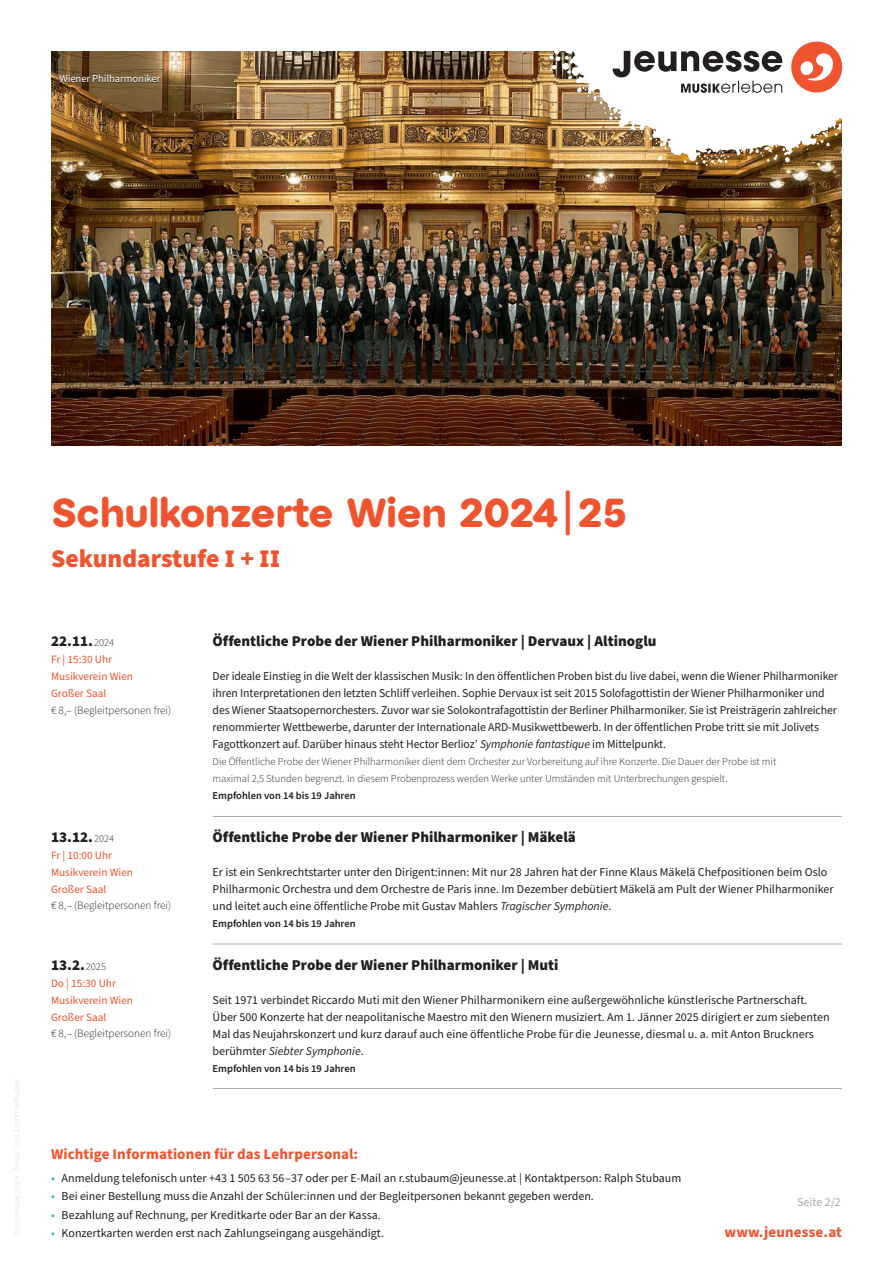
<style>
.page{position:relative;width:893px;height:1263px;background:#fff}
.page>*{position:absolute;margin:0;border:0;box-sizing:border-box;transform-origin:0 0}
.t1{font:100 40.5px "Atyp Kido";letter-spacing:-.005em;color:#f0542f}
.t2{font:900 25.5px "Source Sans Pro";color:#f0542f}
.t3{font:900 15px "Source Sans Pro";color:#231f20}
.t4{font:700 15px "Source Sans Pro";letter-spacing:.01em;color:#f0542f}
.t5{font:12px/17px "Source Sans Pro";color:#231f20}
.t6{font:12px "Source Sans Pro";color:#a8a9ad}
.t7{font:11.25px/17px "Source Sans Pro";color:#f0542f}
.t8{font:300 11.25px "Source Sans Pro";color:#231f20}
.t9{font:300 10.65px/17px "Source Sans Pro";color:#231f20}
.t10{font:600 10.5px "Source Sans Pro";color:#231f20}
.t11{font:10.5px "Source Sans Pro";color:#fff}
.s1{font-weight:300;font-size:10.5px}
.s2{font-style:italic}
.s3{color:#2db6b5}
</style>
<div class="page">
<img style="left:51px;top:51px;width:791px;height:395px">
<hr style="left:213px;top:944px;width:629px;height:1px;background:#a8a9ad">
<hr style="left:213px;top:1088px;width:629px;height:1px;background:#a8a9ad">
<hr style="left:213px;top:816px;width:629px;height:1px;background:#a8a9ad">
<svg style="left:544px;top:51px;width:298px;height:110px"></svg>
<svg style="left:658px;top:156px;width:5px;height:4px"></svg>
<svg style="left:643px;top:129px;width:24px;height:20px"></svg>
<svg style="left:801px;top:145px;width:7px;height:5px"></svg>
<svg style="left:743px;top:150px;width:5px;height:3px"></svg>
<svg style="left:817px;top:124px;width:25px;height:22px"></svg>
<svg style="left:696px;top:150px;width:36px;height:16px"></svg>
<svg style="left:754px;top:146px;width:36px;height:16px"></svg>
<svg style="left:549px;top:50px;width:233px;height:70px"></svg>
<svg style="left:790px;top:41px;width:53px;height:53px"></svg>
<svg style="left:60px;top:75px;width:101px;height:8px"></svg>
<p class="t11" style="left:60px;top:72px;width:102px">Wiener Philharmoniker</p>
<h1 class="t1" style="left:51px;top:482px;width:577px">Schulkonzerte Wien 2024|25</h1>
<h2 class="t2" style="left:51px;top:541px;width:231px">Sekundarstufe I + II</h2>
<p class="t3" style="left:51px;top:631px;width:65px">22.11.<span class="s1">2024</span></p>
<p class="t7" style="left:51px;top:651px;width:84px">Fr | 15:30 Uhr<br>Musikverein Wien<br>Großer Saal</p>
<p class="t8" style="left:51px;top:703px;width:122px">€ 8,– (Begleitpersonen frei)</p>
<p class="t3" style="left:51px;top:826px;width:65px">13.12.<span class="s1">2024</span></p>
<p class="t7" style="left:51px;top:847px;width:84px">Fr | 10:00 Uhr<br>Musikverein Wien<br>Großer Saal</p>
<p class="t8" style="left:51px;top:898px;width:122px">€ 8,– (Begleitpersonen frei)</p>
<p class="t3" style="left:51px;top:954px;width:56px">13.2.<span class="s1">2025</span></p>
<p class="t7" style="left:51px;top:975px;width:84px">Do | 15:30 Uhr<br>Musikverein Wien<br>Großer Saal</p>
<p class="t8" style="left:51px;top:1026px;width:122px">€ 8,– (Begleitpersonen frei)</p>
<p class="t3" style="left:213px;top:631px;width:445px">Öffentliche Probe der Wiener Philharmoniker | Dervaux | Altinoglu</p>
<p class="t5" style="left:213px;top:668px;width:627px">Der ideale Einstieg in die Welt der klassischen Musik: In den öffentlichen Proben bist du live dabei, wenn die Wiener Philharmoniker ihren Interpretationen den letzten Schliff verleihen. Sophie Dervaux ist seit 2015 Solofagottistin der Wiener Philharmoniker und des Wiener Staatsopernorchesters. Zuvor war sie Solokontrafagottistin der Berliner Philharmoniker. Sie ist Preisträgerin zahlreicher renommierter Wettbewerbe, darunter der Internationale ARD-Musikwettbewerb. In der öffentlichen Probe tritt sie mit Jolivets Fagottkonzert auf. Darüber hinaus steht Hector Berlioz’ <span class="s2">Symphonie fantastique</span> im Mittelpunkt.</p>
<p class="t9" style="left:213px;top:754px;width:565px">Die Öffentliche Probe der Wiener Philharmoniker dient dem Orchester zur Vorbereitung auf ihre Konzerte. Die Dauer der Probe ist mit maximal 2,5 Stunden begrenzt. In diesem Probenprozess werden Werke unter Umständen mit Unterbrechungen gespielt.</p>
<p class="t10" style="left:213px;top:789px;width:145px">Empfohlen von 14 bis 19 Jahren</p>
<p class="t3" style="left:213px;top:826px;width:365px">Öffentliche Probe der Wiener Philharmoniker | Mäkelä</p>
<p class="t5" style="left:213px;top:864px;width:622px">Er ist ein Senkrechtstarter unter den Dirigent:innen: Mit nur 28 Jahren hat der Finne Klaus Mäkelä Chefpositionen beim Oslo<br>Philharmonic Orchestra und dem Orchestre de Paris inne. Im Dezember debütiert Mäkelä am Pult der Wiener Philharmoniker und leitet auch eine öffentliche Probe mit Gustav Mahlers <span class="s2">Tragischer Symphonie</span>.</p>
<p class="t10" style="left:213px;top:916px;width:145px">Empfohlen von 14 bis 19 Jahren</p>
<p class="t3" style="left:213px;top:954px;width:347px">Öffentliche Probe der Wiener Philharmoniker | Muti</p>
<p class="t5" style="left:213px;top:991px;width:618px">Seit 1971 verbindet Riccardo Muti mit den Wiener Philharmonikern eine außergewöhnliche künstlerische Partnerschaft.<br>Über 500 Konzerte hat der neapolitanische Maestro mit den Wienern musiziert. Am 1. Jänner 2025 dirigiert er zum siebenten Mal das Neujahrskonzert und kurz darauf auch eine öffentliche Probe für die Jeunesse, diesmal u. a. mit Anton Bruckners berühmter <span class="s2">Siebter Symphonie</span>.</p>
<p class="t10" style="left:213px;top:1061px;width:145px">Empfohlen von 14 bis 19 Jahren</p>
<p class="t4" style="left:51px;top:1144px;width:309px">Wichtige Informationen für das Lehrpersonal:</p>
<p class="t5" style="left:51px;top:1169px;width:632px"><span class="s3">•</span> Anmeldung telefonisch unter +43 1 505 63 56 – 37 oder per E-Mail an r.stubaum@jeunesse.at | Kontaktperson: Ralph Stubaum</p>
<p class="t5" style="left:51px;top:1188px;width:544px"><span class="s3">•</span> Bei einer Bestellung muss die Anzahl der Schüler:innen und der Begleitpersonen bekannt gegeben werden.</p>
<p class="t5" style="left:51px;top:1207px;width:331px"><span class="s3">•</span> Bezahlung auf Rechnung, per Kreditkarte oder Bar an der Kassa.</p>
<p class="t5" style="left:51px;top:1225px;width:335px"><span class="s3">•</span> Konzertkarten werden erst nach Zahlungseingang ausgehändigt.</p>
<p class="t6" style="left:797px;top:1194px;width:45px">Seite 2/2</p>
<p class="t4" style="left:724px;top:1222px;width:119px">www.jeunesse.at</p>
</div>
